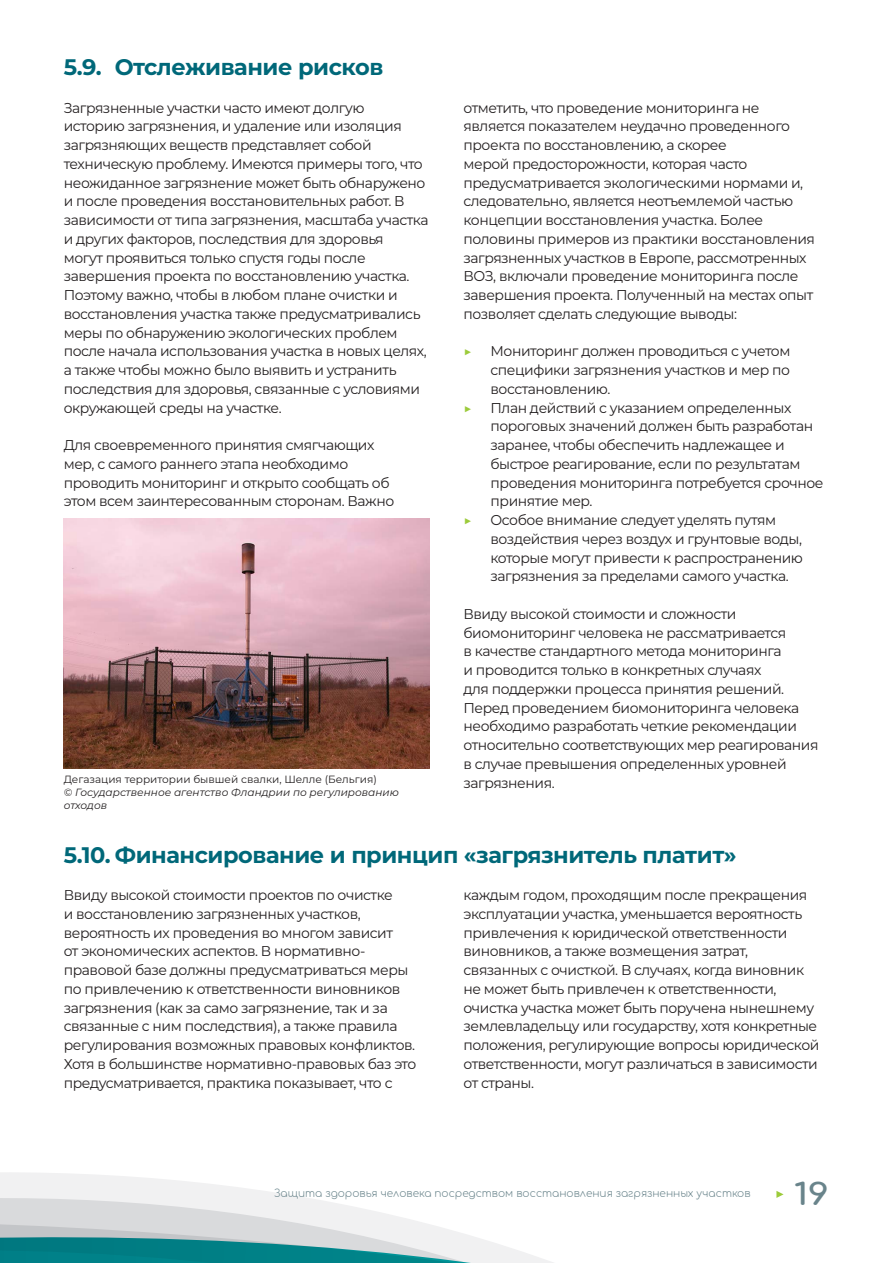
<style>
.page{position:relative;width:893px;height:1263px;background:#fff}
.page>*{position:absolute;margin:0;border:0;box-sizing:border-box;transform-origin:0 0}
.t1{font:700 30px "Comfortaa";color:#69848b;scale:1.2 1}
.t2{font:700 22.5px "Montserrat";letter-spacing:-.02em;color:#006879}
.RAW{font:14.25px/18.8px "Montserrat";letter-spacing:-.03em;color:#231f20}
.t3{font:700 14.25px "Montserrat";color:#9ccb3b}
.t4{font:italic 10.5px/12.6px "Montserrat";color:#231f20}
.t5{font:300 10.5px "Comfortaa";color:#69848b}
.s1{font-style:normal}
</style>
<div class="page">
<svg style="left:0;top:1172px;width:553px;height:91px"></svg>
<svg style="left:776px;top:1191px;width:8px;height:7px"></svg>
<img style="left:64px;top:518px;width:365px;height:251px">
<p class="t2" style="left:64px;top:51px;width:321px">5.9. Отслеживание рисков</p>
<p class="RAW" style="left:64px;top:98px;width:366px">Загрязненные участки часто имеют долгую историю загрязнения, и удаление или изоляция загрязняющих веществ представляет собой техническую проблему. Имеются примеры того, что неожиданное загрязнение может быть обнаружено и после проведения восстановительных работ. В зависимости от типа загрязнения, масштаба участка и других факторов, последствия для здоровья<br>могут проявиться только спустя годы после завершения проекта по восстановлению участка.<br>Поэтому важно, чтобы в любом плане очистки и восстановления участка также предусматривались меры по обнаружению экологических проблем после начала использования участка в новых целях, а также чтобы можно было выявить и устранить последствия для здоровья, связанные с условиями окружающей среды на участке.</p>
<p class="RAW" style="left:64px;top:435px;width:332px">Для своевременного принятия смягчающих мер, с самого раннего этапа необходимо проводить мониторинг и открыто сообщать об этом всем заинтересованным сторонам. Важно</p>
<p class="t4" style="left:64px;top:773px;width:337px"><span class="s1">Дегазация территории бывшей свалки, Шелле (Бельгия)<br></span>© Государственное агентство Фландрии по регулированию отходов</p>
<p class="RAW" style="left:463px;top:98px;width:353px">отметить, что проведение мониторинга не является показателем неудачно проведенного проекта по восстановлению, а скорее<br>мерой предосторожности, которая часто предусматривается экологическими нормами и, следовательно, является неотъемлемой частью концепции восстановления участка. Более половины примеров из практики восстановления загрязненных участков в Европе, рассмотренных ВОЗ, включали проведение мониторинга после завершения проекта. Полученный на местах опыт позволяет сделать следующие выводы:</p>
<p class="t3" style="left:463px;top:341px;width:10px">▶</p>
<p class="RAW" style="left:490px;top:341px;width:301px;text-align:justify">Мониторинг должен проводиться с учетом специфики загрязнения участков и мер по восстановлению.</p>
<p class="t3" style="left:463px;top:397px;width:10px">▶</p>
<p class="RAW" style="left:490px;top:398px;width:335px">План действий с указанием определенных пороговых значений должен быть разработан заранее, чтобы обеспечить надлежащее и быстрое реагирование, если по результатам проведения мониторинга потребуется срочное принятие мер.</p>
<p class="t3" style="left:463px;top:510px;width:10px">▶</p>
<p class="RAW" style="left:490px;top:510px;width:314px">Особое внимание следует уделять путям воздействия через воздух и грунтовые воды, которые могут привести к распространению загрязнения за пределами самого участка.</p>
<p class="RAW" style="left:463px;top:604px;width:357px">Ввиду высокой стоимости и сложности биомониторинг человека не рассматривается<br>в качестве стандартного метода мониторинга<br>и проводится только в конкретных случаях<br>для поддержки процесса принятия решений.<br>Перед проведением биомониторинга человека необходимо разработать четкие рекомендации относительно соответствующих мер реагирования в случае превышения определенных уровней загрязнения.</p>
<p class="t2" style="left:64px;top:838px;width:674px">5.10. Финансирование и принцип «загрязнитель платит»</p>
<p class="RAW" style="left:64px;top:885px;width:354px">Ввиду высокой стоимости проектов по очистке<br>и восстановлению загрязненных участков, вероятность их проведения во многом зависит<br>от экономических аспектов. В нормативно&shy;правовой базе должны предусматриваться меры по привлечению к ответственности виновников загрязнения (как за само загрязнение, так и за связанные с ним последствия), а также правила регулирования возможных правовых конфликтов.<br>Хотя в большинстве нормативно-правовых баз это предусматривается, практика показывает, что с</p>
<p class="RAW" style="left:463px;top:885px;width:357px">каждым годом, проходящим после прекращения эксплуатации участка, уменьшается вероятность привлечения к юридической ответственности виновников, а также возмещения затрат, связанных с очисткой. В случаях, когда виновник не может быть привлечен к ответственности, очистка участка может быть поручена нынешнему землевладельцу или государству, хотя конкретные положения, регулирующие вопросы юридической ответственности, могут различаться в зависимости от страны.</p>
<p class="t5" style="left:274px;top:1184px;width:478px">Защита здоровья человека посредством восстановления загрязненных участков</p>
<h1 class="t1" style="left:794px;top:1167px;width:31px">19</h1>
</div>
